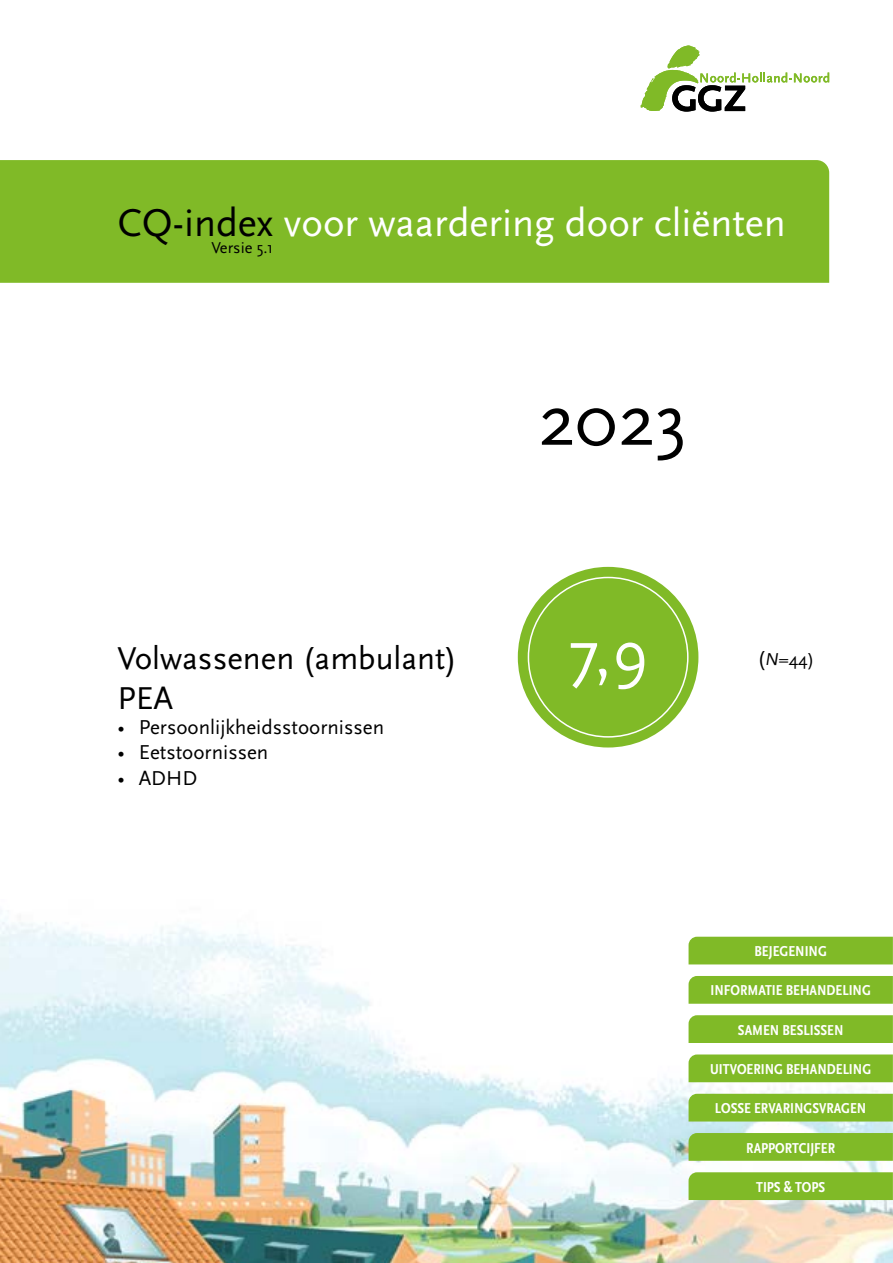
<style>
.page{position:relative;width:893px;height:1263px;background:#fff}
.page>*{position:absolute;margin:0;border:0;box-sizing:border-box;transform-origin:0 0}
.t1{font:75px "Scala Sans Pro";color:#000}
.t2{font:67.5px "Scala Sans Pro";color:#fff}
.t3{font:40.5px "Scala Sans Pro";color:#fff}
.t4{font:33px/39.6px "Scala Sans Pro";color:#000}
.t5{font:21px "Scala Sans Pro";color:#000}
.t6{font:18px "Scala Sans Pro";color:#000}
.t7{font:16.5px "Scala Sans Pro";color:#000}
.t8{font:700 condensed 15px "Scala Sans Pro";color:#fff}
.s1{color:#000}
.s2{font-size:21px}
.s3{font-style:italic}
</style>
<div class="page">
<img style="left:0;top:910px;width:893px;height:353px">
<div style="left:0;top:160px;width:829px;height:123px;background:#80ba27"></div>
<svg style="left:640px;top:45px;width:189px;height:67px"></svg>
<div style="left:518px;top:567px;width:180px;height:180px;background:#80ba27;border-radius:50%"></div>
<div style="left:688px;top:937px;width:205px;height:27px;background:#80ba27"></div>
<div style="left:688px;top:976px;width:205px;height:28px;background:#80ba27"></div>
<div style="left:688px;top:1015px;width:205px;height:28px;background:#80ba27"></div>
<div style="left:688px;top:1054px;width:205px;height:28px;background:#80ba27"></div>
<div style="left:688px;top:1094px;width:205px;height:27px;background:#80ba27"></div>
<div style="left:688px;top:1133px;width:205px;height:28px;background:#80ba27"></div>
<div style="left:688px;top:1172px;width:205px;height:28px;background:#80ba27"></div>
<h3 class="t3" style="left:117px;top:200px;width:670px"><span class="s1">CQ-index</span> voor waardering door cliënten</h3>
<p class="t7" style="left:211px;top:238px;width:63px">Versie 5.1</p>
<h3 class="t4" style="left:117px;top:639px;width:341px">Volwassenen (ambulant)<br>PEA</h3>
<h3 class="t5" style="left:117px;top:715px;width:268px">• Persoonlijkheidsstoornissen</h3>
<h3 class="t5" style="left:117px;top:740px;width:152px">• Eetstoornissen</h3>
<h3 class="t5" style="left:117px;top:766px;width:81px">• ADHD</h3>
<h1 class="t1" style="left:539px;top:377px;width:148px">2023</h1>
<h2 class="t2" style="left:568px;top:615px;width:82px">7,9</h2>
<p class="t6" style="left:757px;top:648px;width:58px"><span class="s2">(</span><span class="s3">N</span>=44)</p>
<p class="t8" style="left:754px;top:943px;width:74px">BEJEGENING</p>
<p class="t8" style="left:710px;top:982px;width:162px">INFORMATIE BEHANDELING</p>
<p class="t8" style="left:738px;top:1021px;width:107px">SAMEN BESLISSEN</p>
<p class="t8" style="left:710px;top:1060px;width:163px">UITVOERING BEHANDELING</p>
<p class="t8" style="left:715px;top:1100px;width:153px">LOSSE ERVARINGSVRAGEN</p>
<p class="t8" style="left:746px;top:1139px;width:90px">RAPPORTCIJFER</p>
<p class="t8" style="left:756px;top:1178px;width:71px">TIPS &amp; TOPS</p>
</div>
